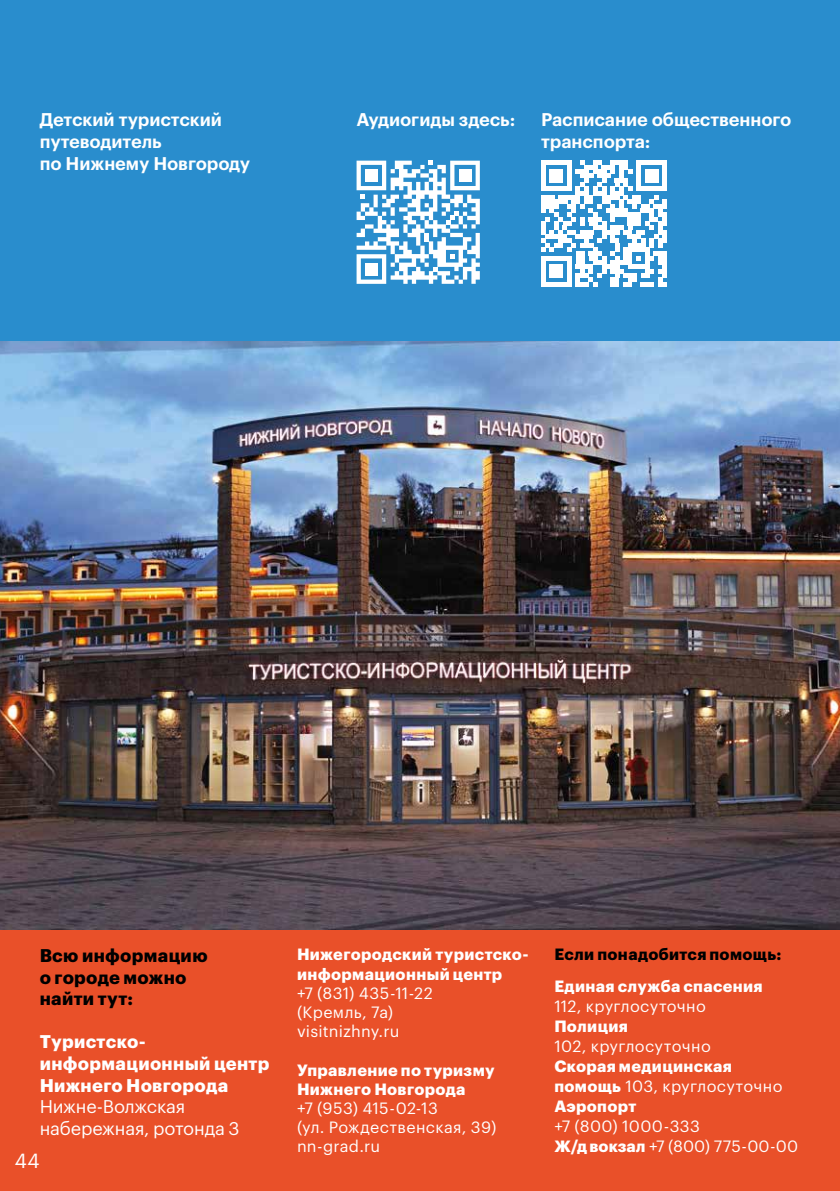
<style>
.page{position:relative;width:840px;height:1191px;background:#fff}
.page>*{position:absolute;margin:0;border:0;box-sizing:border-box;transform-origin:0 0}
.t1{font:20px "Graphik LCG";color:#fff}
.t2{font:600 18px/21.6px "Graphik LCG";color:#fff}
.t3{font:700 18px/21.6px "Graphik LCG";letter-spacing:.02em;color:#fff}
.t4{font:700 18px/21.6px "Graphik LCG";letter-spacing:.02em;color:#000}
.t5{font:18px/21.6px "Graphik LCG";letter-spacing:-.005em;color:#fff}
.t6{font:16px/19.2px "Graphik LCG";letter-spacing:.02em;color:#fff}
.t7{font:700 16px/19.2px "Graphik LCG";letter-spacing:.025em;color:#fff}
.t8{font:700 16px "Graphik LCG";letter-spacing:.025em;color:#000}
.s1{font-weight:400}
.s2{font-weight:700}
</style>
<div class="page">
<img style="left:0;top:340px;width:839px;height:590px">
<div style="left:0;top:930px;width:839px;height:261px;background:#e95029"></div>
<div style="left:0;top:0;width:839px;height:340px;background:#298dcd"></div>
<svg style="left:356px;top:161px;width:123px;height:123px"></svg>
<div style="left:365px;top:169px;width:12px;height:13px;background:#fff"></div>
<div style="left:458px;top:169px;width:13px;height:13px;background:#fff"></div>
<div style="left:365px;top:263px;width:12px;height:12px;background:#fff"></div>
<svg style="left:541px;top:161px;width:125px;height:125px"></svg>
<p class="t2" style="left:40px;top:107px;width:212px">Детский туристский путеводитель<br>по Нижнему Новгороду</p>
<p class="t2" style="left:356px;top:107px;width:160px">Аудиогиды здесь:</p>
<p class="t2" style="left:540px;top:107px;width:252px">Расписание общественного транспорта:</p>
<p class="t4" style="left:40px;top:943px;width:169px">Всю информацию о городе можно найти тут:</p>
<p class="t3" style="left:40px;top:1029px;width:231px">Туристско&shy;информационный центр<br>Нижнего Новгорода</p>
<p class="t5" style="left:40px;top:1094px;width:201px">Нижне-Волжская набережная, ротонда 3</p>
<p class="t1" style="left:15px;top:1145px;width:27px">44</p>
<p class="t7" style="left:297px;top:943px;width:233px">Нижегородский туристско&shy;информационный центр</p>
<p class="t6" style="left:297px;top:982px;width:137px">+7 (831) 435-11-22 (Кремль, 7а) visitnizhny.ru</p>
<p class="t7" style="left:297px;top:1058px;width:199px">Управление по туризму<br>Нижнего Новгорода</p>
<p class="t6" style="left:297px;top:1097px;width:201px">+7 (953) 415- 02-13<br>(ул. Рождественская, 39) nn-grad.ru</p>
<p class="t8" style="left:554px;top:942px;width:228px">Если понадобится помощь:</p>
<p class="t7" style="left:554px;top:975px;width:210px">Единая служба спасения</p>
<p class="t6" style="left:554px;top:995px;width:153px">112, круглосуточно</p>
<p class="t7" style="left:554px;top:1015px;width:75px">Полиция</p>
<p class="t6" style="left:554px;top:1035px;width:158px">102, круглосуточно</p>
<p class="t7" style="left:554px;top:1055px;width:229px;line-height:20px">Скорая медицинская помощь <span class="s1">103, круглосуточно<br></span>Аэропорт</p>
<p class="t6" style="left:554px;top:1115px;width:245px;line-height:20px">+7 (800) 1000-333<br><span class="s2">Ж/д вокзал</span> +7 (800) 775-00-00</p>
</div>
